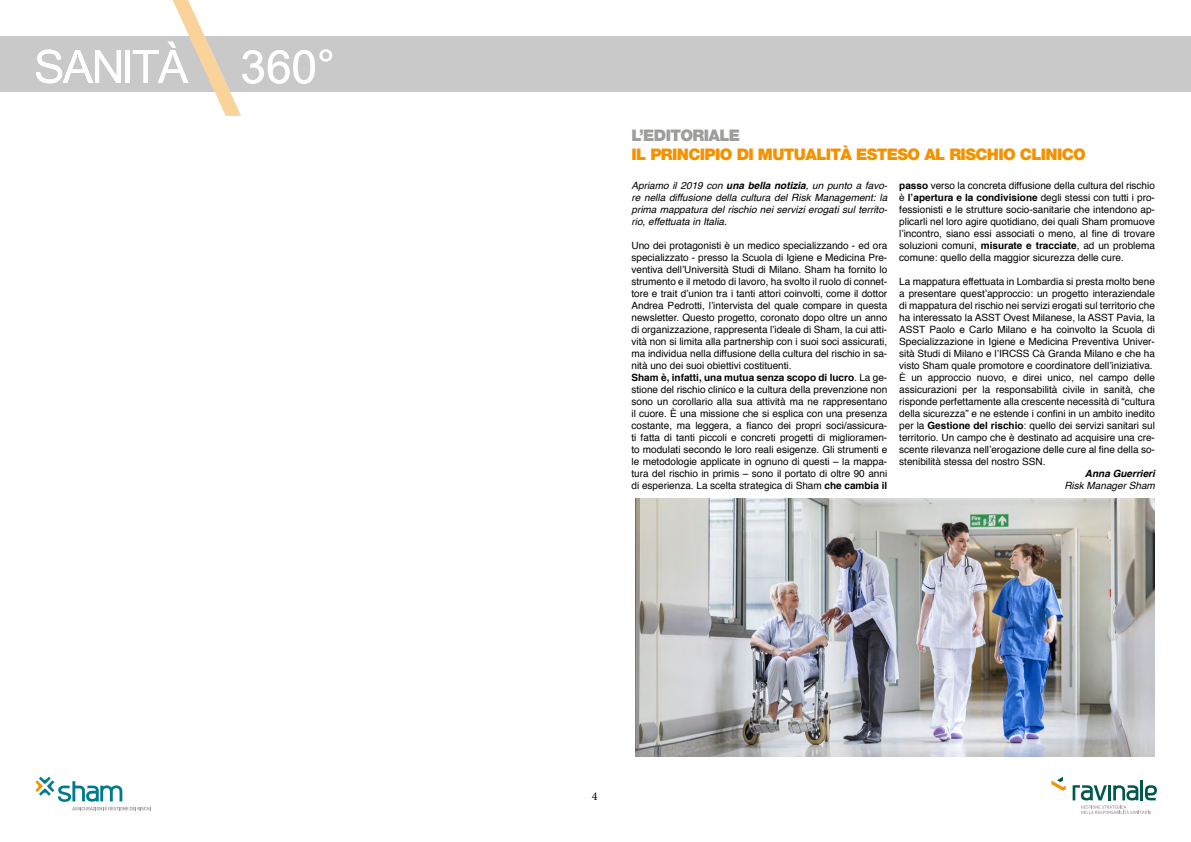
<style>
.page{position:relative;width:1191px;height:842px;background:#fff}
.page>*{position:absolute;margin:0;border:0;box-sizing:border-box;transform-origin:0 0}
.t1{font:45.8px "Arial Unicode MS";color:#fff}
.t2{font:900 16px "Helvetica Neue";letter-spacing:-.04em;color:#f39200}
.t3{font:900 16px "Helvetica Neue";letter-spacing:-.04em;color:#9d9d9c}
.t4{font:12px "Minion Pro";color:#000}
.t5{font:10px/12px "Helvetica";color:#000}
.t6{font:italic 10px/12px "Helvetica";color:#000;text-align:justify}
.t7{font:italic 700 10px "Helvetica";color:#000}
.s1{font-weight:700}
</style>
<div class="page">
<div style="left:0;top:36px;width:1191px;height:56px;background:#cac9c9"></div>
<svg style="left:36px;top:49px;width:85px;height:34px"></svg>
<hr style="left:125px;top:50px;width:4px;height:33px;background:#fff">
<svg style="left:133px;top:0;width:108px;height:116px"></svg>
<svg style="left:35px;top:777px;width:116px;height:33px"></svg>
<hr style="left:1140px;top:780px;width:3px;height:20px;background:#00584e">
<svg style="left:1072px;top:785px;width:85px;height:29px"></svg>
<svg style="left:1051px;top:777px;width:14px;height:14px"></svg>
<img style="left:635px;top:499px;width:520px;height:258px">
<h1 class="t1" style="left:240px;top:33px;width:96px">360°</h1>
<h2 class="t3" style="left:631px;top:125px;width:110px">L’EDITORIALE</h2>
<h2 class="t2" style="left:631px;top:144px;width:456px">IL PRINCIPIO DI MUTUALITÀ ESTESO AL RISCHIO CLINICO</h2>
<p class="t6" style="left:631px;top:180px;width:257px">Apriamo il 2019 con <span class="s1">una bella notizia</span>, un punto a favo&shy;re nella diffusione della cultura del Risk Management: la prima mappatura del rischio nei servizi erogati sul territo&shy;rio, effettuata in Italia.</p>
<p class="t5" style="left:631px;top:240px;width:257px">Uno dei protagonisti è un medico specializzando - ed ora specializzato - presso la Scuola di Igiene e Medicina Pre&shy;ventiva dell’Università Studi di Milano. Sham ha fornito lo strumento e il metodo di lavoro, ha svolto il ruolo di connet&shy;tore e trait d’union tra i tanti attori coinvolti, come il dottor Andrea Pedrotti, l’intervista del quale compare in questa newsletter. Questo progetto, coronato dopo oltre un anno di organizzazione, rappresenta l’ideale di Sham, la cui atti&shy;vità non si limita alla partnership con i suoi soci assicurati, ma individua nella diffusione della cultura del rischio in sa&shy;nità uno dei suoi obiettivi costituenti.<br><span class="s1">Sham è, infatti, una mutua senza scopo di lucro</span>. La ge&shy;stione del rischio clinico e la cultura della prevenzione non sono un corollario alla sua attività ma ne rappresentano il cuore. È una missione che si esplica con una presenza costante, ma leggera, a fianco dei propri soci/assicura&shy;ti fatta di tanti piccoli e concreti progetti di miglioramen&shy;to modulati secondo le loro reali esigenze. Gli strumenti e le metodologie applicate in ognuno di questi – la mappa&shy;tura del rischio in primis – sono il portato di oltre 90 anni di esperienza. La scelta strategica di Sham <span class="s1">che cambia il</span></p>
<p class="t5" style="left:899px;top:180px;width:257px;text-align:justify"><span class="s1">passo</span> verso la concreta diffusione della cultura del rischio è <span class="s1">l’apertura e la condivisione</span> degli stessi con tutti i pro&shy;fessionisti e le strutture socio-sanitarie che intendono ap&shy;plicarli nel loro agire quotidiano, dei quali Sham promuove l’incontro, siano essi associati o meno, al fine di trovare soluzioni comuni, <span class="s1">misurate e tracciate</span>, ad un problema comune: quello della maggior sicurezza delle cure.</p>
<p class="t5" style="left:899px;top:276px;width:257px">La mappatura effettuata in Lombardia si presta molto bene a presentare quest’approccio: un progetto interaziendale di mappatura del rischio nei servizi erogati sul territorio che ha interessato la ASST Ovest Milanese, la ASST Pavia, la ASST Paolo e Carlo Milano e ha coinvolto la Scuola di Specializzazione in Igiene e Medicina Preventiva Univer&shy;sità Studi di Milano e l’IRCSS Cà Granda Milano e che ha visto Sham quale promotore e coordinatore dell’iniziativa.<br>È un approccio nuovo, e direi unico, nel campo delle assicurazioni per la responsabilità civile in sanità, che risponde perfettamente alla crescente necessità di “cultura della sicurezza” e ne estende i confini in un ambito inedito per la <span class="s1">Gestione del rischio</span>: quello dei servizi sanitari sul territorio. Un campo che è destinato ad acquisire una cre&shy;scente rilevanza nell’erogazione delle cure al fine della so&shy;stenibilità stessa del nostro SSN.</p>
<p class="t7" style="left:1085px;top:465px;width:72px">Anna Guerrieri</p>
<p class="t6" style="left:1064px;top:480px;width:92px">Risk Manager Sham</p>
<p class="t4" style="left:592px;top:789px;width:7px">4</p>
</div>
